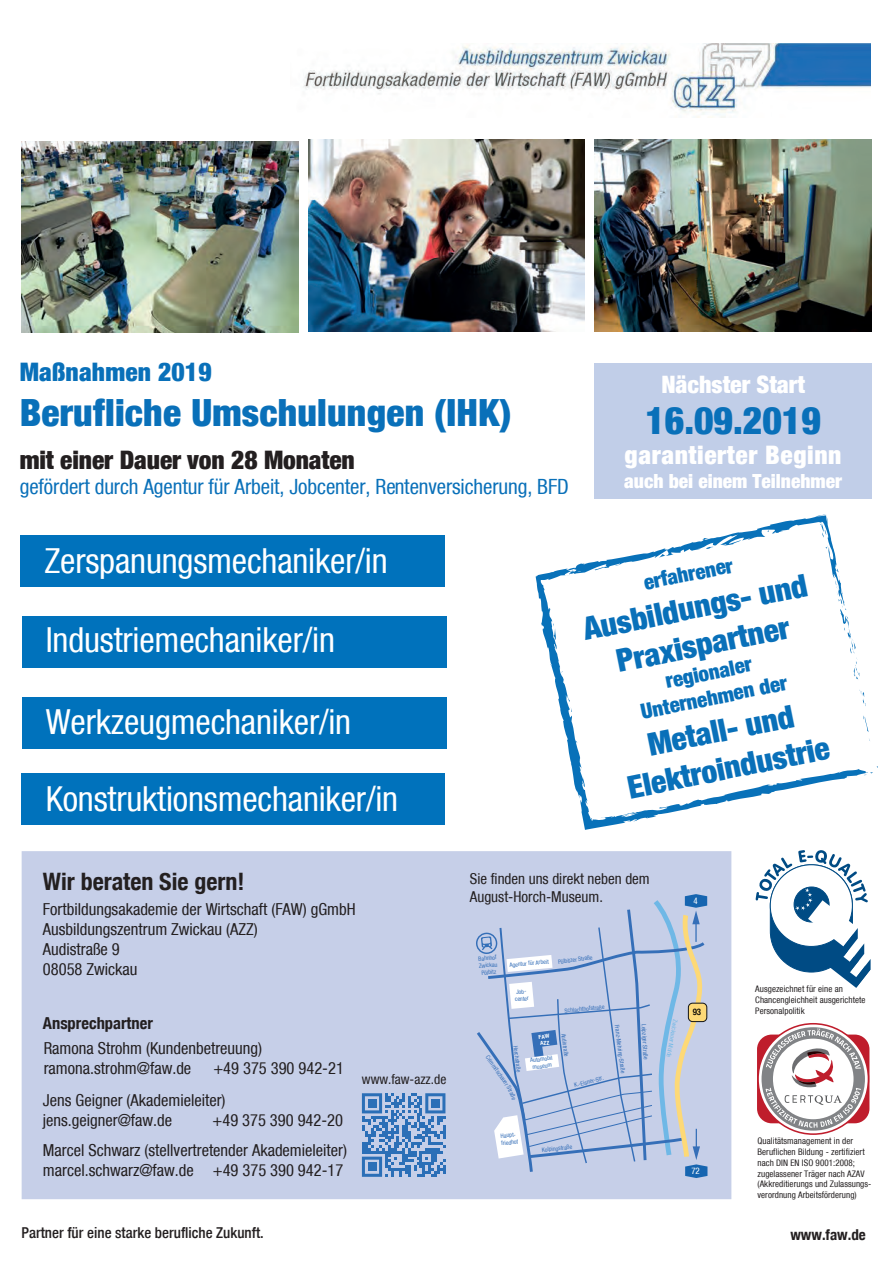
<style>
.page{position:relative;width:893px;height:1263px;background:#fff}
.page>*{position:absolute;margin:0;border:0;box-sizing:border-box;transform-origin:0 0}
.t1{font:900 condensed 37.5px "Bfz";letter-spacing:.005em;color:#0970b9}
.t2{font:condensed 34.5px "Bfz";letter-spacing:-.005em;color:#fff}
.t3{font:900 condensed 31.5px/37.8px "Bfz";color:#0970b9;text-align:center}
.t4{font:900 condensed 25.5px "Bfz";letter-spacing:-.005em;color:#231f20}
.t5{font:900 condensed 25.5px "Bfz";letter-spacing:.025em;color:#fff}
.t6{font:900 condensed 25.5px "Bfz";letter-spacing:.005em;color:#0970b9}
.t7{font:700 condensed 24px "Bfz";color:#231f20}
.t8{font:900 condensed 24px "Bfz";color:#fff}
.t9{font:condensed 21px "Bfz";letter-spacing:-.005em;color:#0970b9}
.t10{font:900 condensed 21px/25.2px "Bfz";color:#0970b9;text-align:center}
.t11{font:900 condensed 19.5px "Bfz";color:#fff}
.t12{font:condensed 16.5px/20px "Bfz";color:#231f20}
.t13{font:700 condensed 16.5px "Bfz";color:#231f20}
.t14{font:condensed 15px/18px "Bfz";color:#231f20}
.t15{font:500 condensed 15px "Bfz";color:#231f20}
.t16{font:700 condensed 15px "Bfz";color:#231f20}
.t17{font:condensed 13.5px "Bfz";color:#231f20}
.t18{font:condensed 9px/10.8px "Bfz";letter-spacing:.005em;color:#231f20}
.t19{font:condensed 8.85px "Bfz";color:#fff}
.t20{font:500 condensed 8.85px "Bfz";color:#000001}
.t21{font:condensed 6px/7.2px "Bfz";color:#356fb8;text-align:center}
.t22{font:condensed 6px "Bfz";color:#6fb8e6}
.t23{font:700 condensed 5.4px/6.4px "Bfz";color:#fff;scale:1.1 1}
</style>
<div class="page">
<div style="left:22px;top:774px;width:423px;height:51px;background:#0072bc"></div>
<div style="left:22px;top:697px;width:424px;height:51px;background:#0072bc"></div>
<div style="left:22px;top:617px;width:424px;height:51px;background:#0072bc"></div>
<div style="left:21px;top:536px;width:424px;height:51px;background:#0072bc"></div>
<img style="left:303px;top:43px;width:567px;height:74px">
<div style="left:594px;top:363px;width:278px;height:136px;background:#c1cee8"></div>
<img style="left:22px;top:141px;width:276px;height:191px">
<img style="left:595px;top:140px;width:276px;height:191px">
<img style="left:308px;top:140px;width:277px;height:191px">
<svg style="left:536px;top:517px;width:333px;height:313px"></svg>
<svg style="left:566px;top:570px;width:8px;height:6px"></svg>
<svg style="left:835px;top:564px;width:25px;height:116px"></svg>
<svg style="left:815px;top:514px;width:13px;height:26px"></svg>
<svg style="left:768px;top:530px;width:7px;height:5px"></svg>
<svg style="left:705px;top:546px;width:9px;height:3px"></svg>
<svg style="left:864px;top:765px;width:14px;height:11px"></svg>
<div style="left:22px;top:851px;width:709px;height:348px;background:#c6cfe8"></div>
<svg style="left:757px;top:1023px;width:112px;height:112px"></svg>
<svg style="left:756px;top:850px;width:115px;height:138px"></svg>
<svg style="left:362px;top:1093px;width:83px;height:84px"></svg>
<div style="left:368px;top:1099px;width:8px;height:9px;background:#2b6fb7"></div>
<div style="left:431px;top:1099px;width:9px;height:9px;background:#2b6fb7"></div>
<div style="left:368px;top:1162px;width:8px;height:9px;background:#2b6fb7"></div>
<svg style="left:476px;top:894px;width:232px;height:284px"></svg>
<h3 class="t6" style="left:20px;top:356px;width:193px">Maßnahmen 2019</h3>
<h1 class="t1" style="left:20px;top:389px;width:493px">Berufliche Umschulungen (IHK)</h1>
<h3 class="t4" style="left:20px;top:444px;width:337px">mit einer Dauer von 28 Monaten</h3>
<p class="t9" style="left:20px;top:474px;width:551px">gefördert durch Agentur für Arbeit, Jobcenter, Rentenversicherung, BFD</p>
<h3 class="t8" style="left:661px;top:370px;width:145px">Nächster Start</h3>
<h1 class="t1" style="left:645px;top:397px;width:177px">16.09.2019</h1>
<h3 class="t5" style="left:625px;top:440px;width:218px">garantierter Beginn</h3>
<p class="t11" style="left:624px;top:469px;width:219px">auch bei einem Teilnehmer</p>
<h2 class="t2" style="left:45px;top:541px;width:345px">Zerspanungsmechaniker/in</h2>
<h2 class="t2" style="left:46px;top:620px;width:291px">Industriemechaniker/in</h2>
<h2 class="t2" style="left:46px;top:702px;width:307px">Werkzeugmechaniker/in</h2>
<h2 class="t2" style="left:46px;top:779px;width:354px">Konstruktionsmechaniker/in</h2>
<p class="t10" style="left:641px;top:570px;width:92px;rotate:-11deg">erfahrener</p>
<h3 class="t3" style="left:580px;top:610px;width:229px;rotate:-11deg">Ausbildungs- und<br>Praxispartner</h3>
<p class="t10" style="left:634px;top:674px;width:150px;rotate:-11deg">regionaler<br>Unternehmen der</p>
<h3 class="t3" style="left:617px;top:731px;width:207px;rotate:-11deg">Metall- und<br>Elektroindustrie</h3>
<h3 class="t7" style="left:43px;top:866px;width:203px">Wir beraten Sie gern!</h3>
<p class="t12" style="left:43px;top:899px;width:314px">Fortbildungsakademie der Wirtschaft (FAW) gGmbH<br>Ausbildungszentrum Zwickau (AZZ)<br>Audistraße 9<br>08058 Zwickau</p>
<p class="t13" style="left:43px;top:1013px;width:111px">Ansprechpartner</p>
<p class="t12" style="left:44px;top:1038px;width:220px">Ramona Strohm (Kundenbetreuung) ramona.strohm@faw.de</p>
<p class="t12" style="left:213px;top:1058px;width:132px">+49 375 390 942-21</p>
<p class="t12" style="left:43px;top:1090px;width:184px">Jens Geigner (Akademieleiter) jens.geigner@faw.de</p>
<p class="t12" style="left:43px;top:1105px;width:306px;line-height:30.3px;text-align:right">+49 375 390 942-20<br>Marcel Schwarz (stellvertretender Akademieleiter)</p>
<p class="t12" style="left:43px;top:1160px;width:302px">marcel.schwarz@faw.de +49 375 390 942-17</p>
<p class="t17" style="left:362px;top:1071px;width:86px">www.faw-azz.de</p>
<p class="t14" style="left:470px;top:869px;width:181px">Sie finden uns direkt neben dem<br>August-Horch-Museum.</p>
<p class="t19" style="left:694px;top:895px;width:6px">4</p>
<p class="t21" style="left:478px;top:955px;width:20px;rotate:-5deg">Bahnhof<br>Zwickau<br>Pölbitz</p>
<p class="t21" style="left:558px;top:958px;width:11px;rotate:-7deg">Pölb</p>
<p class="t21" style="left:567px;top:957px;width:17px;rotate:-8deg">itzer St</p>
<p class="t21" style="left:582px;top:955px;width:11px;rotate:-9deg">raße</p>
<p class="t21" style="left:509px;top:961px;width:41px;rotate:-5deg">Agentur für Arbeit</p>
<p class="t21" style="left:514px;top:988px;width:15px;rotate:-5deg">Job&shy;center</p>
<p class="t23" style="left:538px;top:1034px;width:11px;rotate:-7deg">FAW<br>AZZ</p>
<p class="t21" style="left:530px;top:1057px;width:24px;text-align:left;rotate:-7deg">Automobil museum</p>
<p class="t21" style="left:564px;top:1007px;width:41px;rotate:-5deg">Schlachthofstraße</p>
<p class="t21" style="left:520px;top:1048px;width:15px;rotate:83deg">orchst</p>
<p class="t21" style="left:490px;top:1054px;width:12px;rotate:54deg">Crim</p>
<p class="t21" style="left:496px;top:1062px;width:19px;rotate:55deg">mitscha</p>
<p class="t21" style="left:573px;top:1081px;width:32px;rotate:-14deg">K.-Eisner-Str.</p>
<p class="t21" style="left:621px;top:1024px;width:51px;rotate:83deg">Franz-Mehring-Straße</p>
<p class="t21" style="left:647px;top:1023px;width:37px;rotate:87deg">Leipziger Straße</p>
<p class="t22" style="left:679px;top:1020px;width:40px;rotate:100deg">Zwickauer Mulde</p>
<p class="t20" style="left:693px;top:1007px;width:10px">93</p>
<p class="t21" style="left:500px;top:1132px;width:19px;text-align:left;rotate:-5deg">Haupt&shy;friedhof</p>
<p class="t21" style="left:542px;top:1146px;width:32px;rotate:-6deg">Kolpingstraße</p>
<p class="t19" style="left:691px;top:1166px;width:10px">72</p>
<p class="t18" style="left:755px;top:983px;width:112px">Ausgezeichnet für eine an<br>Chancengleichheit ausgerichtete<br>Personalpolitik</p>
<p class="t18" style="left:757px;top:1135px;width:115px">Qualitätsmanagement in der<br>Beruflichen Bildung - zertifiziert nach DIN EN ISO 9001:2008; zugelassener Träger nach AZAV (Akkreditierungs und Zulassungs&shy;verordnung Arbeitsförderung)</p>
<p class="t15" style="left:22px;top:1223px;width:244px">Partner für eine starke berufliche Zukunft.</p>
<p class="t16" style="left:790px;top:1225px;width:77px">www.faw.de</p>
</div>
